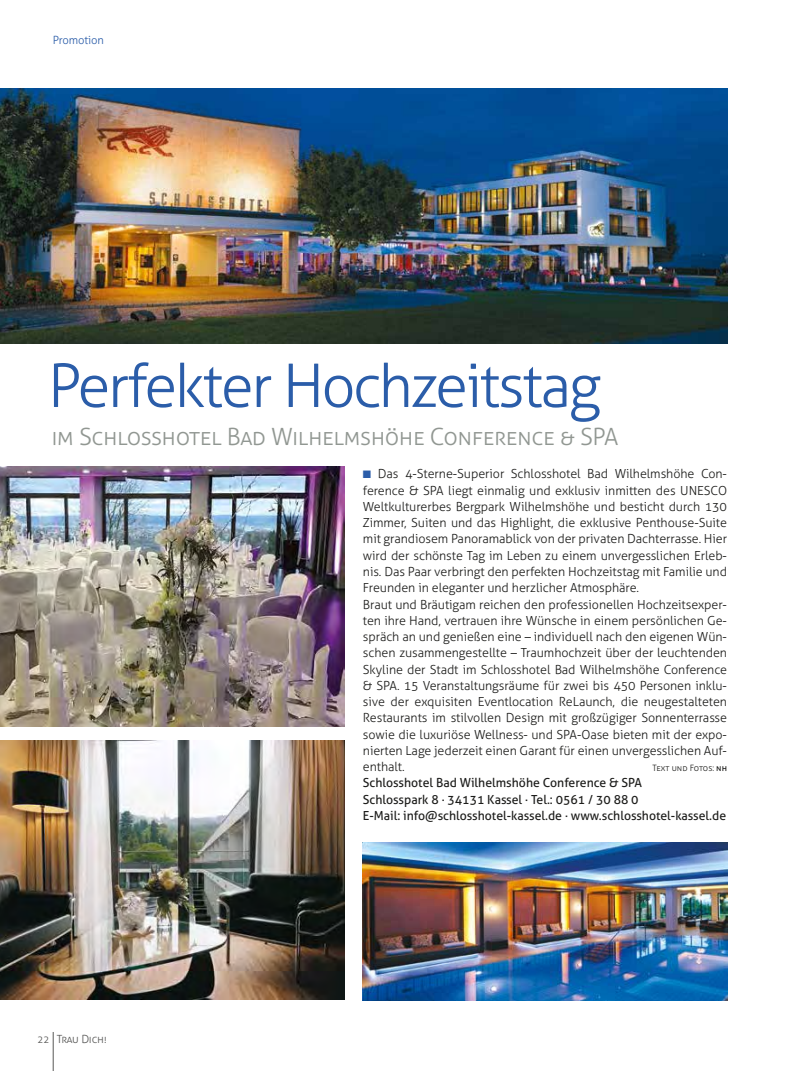
<style>
.page{position:relative;width:798px;height:1071px;background:#fff}
.page>*{position:absolute;margin:0;border:0;box-sizing:border-box;transform-origin:0 0}
.t1{font:300 60px "Aller";letter-spacing:-.04em;color:#2b5da9}
.t2{font:300 23.75px "Aller";letter-spacing:-.02em;color:#919792}
.t3{font:300 12.5px/16.2px "Aller";letter-spacing:-.005em;color:#1d1d1b}
.t4{font:12.5px/16.2px "Aller";color:#1d1d1b}
.t5{font:300 11.25px "Aller";letter-spacing:-.02em;color:#575756}
.t6{font:300 11.25px "Aller";letter-spacing:-.01em;color:#2b5da9}
.t7{font:300 8.75px "Aller";color:#1d1d1b}
.s1{font-size:10px}
.s2{font-family:"European Pi Three";font-weight:400;color:#2b5da9}
.s3{font-weight:400}
</style>
<div class="page">
<hr style="left:53px;top:1031px;width:1px;height:39px;background:#575756">
<img style="left:0;top:89px;width:726px;height:254px">
<img style="left:0;top:740px;width:344px;height:259px">
<img style="left:0;top:466px;width:344px;height:259px">
<img style="left:363px;top:842px;width:363px;height:157px">
<p class="t6" style="left:53px;top:33px;width:53px">Promotion</p>
<h1 class="t1" style="left:48px;top:349px;width:554px">Perfekter Hochzeitstag</h1>
<h2 class="t2" style="left:51px;top:422px;width:568px">im Schlosshotel Bad Wilhelmshöhe Conference &amp; SPA</h2>
<p class="t5" style="left:38px;top:1031px;width:71px"><span class="s1">22</span> Trau Dich!</p>
<p class="t3" style="left:363px;top:465px;width:365px"><span class="s2">K</span> Das 4-Sterne-Superior Schlosshotel Bad Wilhelmshöhe Con&shy;ference &amp; SPA liegt einmalig und exklusiv inmitten des UNESCO Weltkulturerbes Bergpark Wilhelmshöhe und besticht durch 130<br>Zimmer, Suiten und das Highlight, die exklusive Penthouse-Suite mit grandiosem Panoramablick von der privaten Dachterrasse. Hier wird der schönste Tag im Leben zu einem unvergesslichen Erleb&shy;nis. Das Paar verbringt den perfekten Hochzeitstag mit Familie und Freunden in eleganter und herzlicher Atmosphäre.<br>Braut und Bräutigam reichen den professionellen Hochzeitsexper&shy;ten ihre Hand, vertrauen ihre Wünsche in einem persönlichen Ge&shy;spräch an und genießen eine – individuell nach den eigenen Wün&shy;schen zusammengestellte – Traumhochzeit über der leuchtenden Skyline der Stadt im Schlosshotel Bad Wilhelmshöhe Conference &amp; SPA. 15 Veranstaltungsräume für zwei bis 450 Personen inklu&shy;sive der exquisiten Eventlocation ReLaunch, die neugestalteten Restaurants im stilvollen Design mit großzügiger Sonnenterrasse sowie die luxuriöse Wellness- und SPA-Oase bieten mit der expo&shy;nierten Lage jederzeit einen Garant für einen unvergesslichen Auf&shy;enthalt.</p>
<p class="t7" style="left:652px;top:762px;width:76px">Text und Fotos: <span class="s3">nh</span></p>
<p class="t4" style="left:363px;top:774px;width:364px">Schlosshotel Bad Wilhelmshöhe Conference &amp; SPA<br>Schlosspark 8 . 34131 Kassel . Tel.: 0561 / 30 88 0<br>E-Mail: info@schlosshotel-kassel.de . www.schlosshotel-kassel.de</p>
</div>
